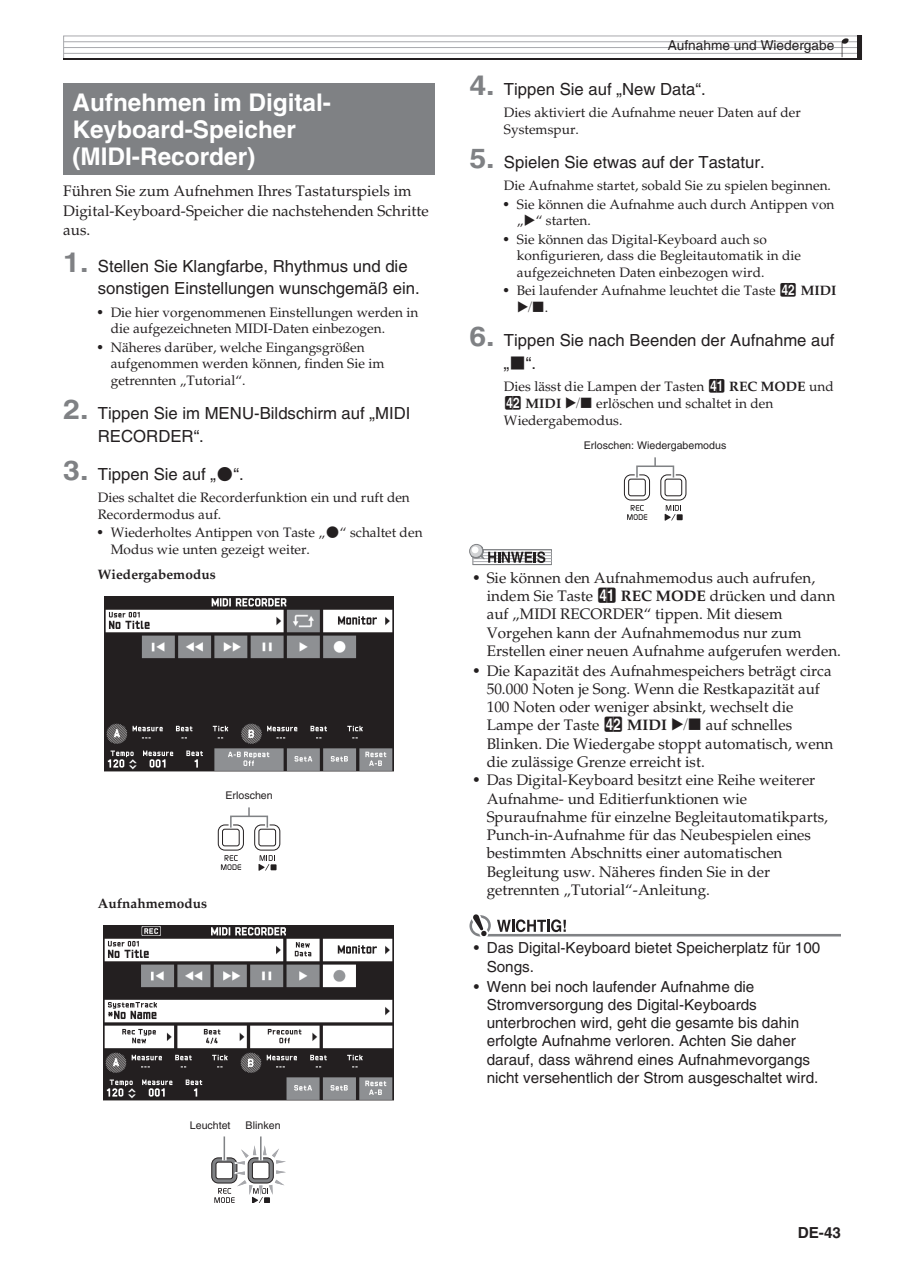
<style>
.page{position:relative;width:904px;height:1275px;background:#fff}
.page>*{position:absolute;margin:0;border:0;box-sizing:border-box;transform-origin:0 0}
.t1{font:700 24.32px/27.5px "Helvetica";color:#fff}
.t2{font:16.62px/22.9px "Helvetica";letter-spacing:.005em;color:#231f20}
.t3{font:15.22px/18.2px "Palatino";color:#231f20}
.t4{font:15.22px/18.2px "Helvetica";color:#231f20}
.t5{font:700 15.22px "Helvetica";color:#231f20}
.t6{font:13.65px/16.8px "Palatino";color:#231f20}
.t7{font:700 13.65px "Palatino";letter-spacing:.005em;color:#231f20}
.t8{font:13.65px "Helvetica";color:#231f20}
.t9{font:10.67px "Helvetica";color:#231f20}
.s1{font-weight:700;font-size:27.47px;color:#7f8184}
.s2{font-family:"Helvetica"}
.s3{font-family:"EMI SNB"}
.s4{font-weight:700}
</style>
<div class="page">
<svg style="left:63px;top:35px;width:799px;height:25px;background:#777577"></svg>
<div style="left:64px;top:36px;width:797px;height:23px;background:#fff"></div>
<div style="left:63px;top:36px;width:798px;height:23px;border:1px solid #a8a9ad"></div>
<hr style="left:64px;top:41px;width:797px;height:1px;background:#a8a9ad">
<hr style="left:64px;top:47px;width:797px;height:1px;background:#a8a9ad">
<hr style="left:64px;top:53px;width:797px;height:1px;background:#a8a9ad">
<hr style="left:63px;top:58px;width:797px;height:1px;background:#231f20">
<hr style="left:857px;top:35px;width:4px;height:24px;background:#231f20">
<svg style="left:841px;top:38px;width:7px;height:19px"></svg>
<svg style="left:545px;top:553px;width:4px;height:8px"></svg>
<hr style="left:472px;top:552px;width:79px;height:1px;background:#a8a9ad">
<hr style="left:472px;top:549px;width:79px;height:1px;background:#808285">
<hr style="left:472px;top:555px;width:79px;height:1px;background:#a8a9ad">
<hr style="left:472px;top:558px;width:79px;height:1px;background:#a8a9ad">
<hr style="left:472px;top:561px;width:79px;height:1px;background:#a8a9ad">
<hr style="left:472px;top:564px;width:79px;height:1px;background:#808285">
<svg style="left:469px;top:544px;width:76px;height:19px"></svg>
<svg style="left:469px;top:914px;width:371px;height:23px"></svg>
<div style="left:63px;top:84px;width:371px;height:91px;background:#7f8184"></div>
<img style="left:104px;top:596px;width:290px;height:176px">
<div style="left:218px;top:825px;width:25px;height:25px;border:1px solid #231f20;border-radius:7px"></div>
<div style="left:222px;top:829px;width:17px;height:17px;border:1px solid #231f20;border-radius:2px"></div>
<div style="left:254px;top:825px;width:26px;height:25px;border:1px solid #231f20;border-radius:7px"></div>
<div style="left:258px;top:829px;width:18px;height:17px;border:1px solid #231f20;border-radius:2px"></div>
<svg style="left:221px;top:855px;width:20px;height:15px"></svg>
<svg style="left:258px;top:855px;width:18px;height:16px"></svg>
<div style="left:228px;top:814px;width:41px;height:16px;border:5px solid #fff"></div>
<div style="left:246px;top:808px;width:5px;height:8px;background:#fff"></div>
<div style="left:230px;top:816px;width:38px;height:12px;border:2px solid #808285"></div>
<svg style="left:248px;top:808px;width:2px;height:8px"></svg>
<img style="left:104px;top:925px;width:289px;height:175px">
<div style="left:212px;top:1158px;width:25px;height:25px;background:#808285;border-radius:7px"></div>
<div style="left:211px;top:1158px;width:26px;height:25px;border:1px solid #231f20;border-radius:7px"></div>
<svg style="left:214px;top:1136px;width:72px;height:67px"></svg>
<div style="left:624px;top:475px;width:25px;height:25px;border:1px solid #231f20;border-radius:7px"></div>
<div style="left:628px;top:479px;width:17px;height:17px;border:1px solid #231f20;border-radius:2px"></div>
<div style="left:660px;top:475px;width:26px;height:25px;border:1px solid #231f20;border-radius:7px"></div>
<div style="left:664px;top:479px;width:17px;height:17px;border:1px solid #231f20;border-radius:2px"></div>
<svg style="left:627px;top:505px;width:20px;height:15px"></svg>
<svg style="left:664px;top:505px;width:18px;height:16px"></svg>
<div style="left:634px;top:464px;width:41px;height:16px;border:5px solid #fff"></div>
<div style="left:636px;top:465px;width:38px;height:13px;border:2px solid #808285"></div>
<h1 class="t1" style="left:72px;top:88px;width:260px">Aufnehmen im Digital-<br>Keyboard-Speicher (MIDI-Recorder)</h1>
<p class="t3" style="left:63px;top:181px;width:367px;line-height:19.8px">Führen Sie zum Aufnehmen Ihres Tastaturspiels im<br>Digital-Keyboard-Speicher die nachstehenden Schritte aus.</p>
<p class="t2" style="left:98px;top:254px;width:323px;text-indent:-35px"><span class="s1">1.</span> Stellen Sie Klangfarbe, Rhythmus und die sonstigen Einstellungen wunschgemäß ein.</p>
<p class="t6" style="left:111px;top:304px;width:309px;text-indent:-13px"><span class="s2">•</span> Die hier vorgenommenen Einstellungen werden in die aufgezeichneten MIDI-Daten einbezogen.</p>
<p class="t6" style="left:111px;top:339px;width:275px;text-indent:-13px"><span class="s2">•</span> Näheres darüber, welche Eingangsgrößen aufgenommen werden können, finden Sie im getrennten „Tutorial“.</p>
<p class="t2" style="left:98px;top:402px;width:314px;text-indent:-35px"><span class="s1">2.</span> Tippen Sie im MENU-Bildschirm auf „MIDI<br>RECORDER“.</p>
<p class="t2" style="left:63px;top:463px;width:182px"><span class="s1">3.</span> Tippen Sie auf „ “.</p>
<p class="t6" style="left:98px;top:490px;width:313px">Dies schaltet die Recorderfunktion ein und ruft den<br>Recordermodus auf.</p>
<p class="t6" style="left:111px;top:525px;width:313px;text-indent:-13px"><span class="s2">•</span> Wiederholtes Antippen von Taste „ “ schaltet den<br>Modus wie unten gezeigt weiter.</p>
<p class="t7" style="left:98px;top:566px;width:119px">Wiedergabemodus</p>
<p class="t9" style="left:225px;top:790px;width:49px">Erloschen</p>
<p class="t7" style="left:98px;top:895px;width:111px">Aufnahmemodus</p>
<p class="t9" style="left:190px;top:1119px;width:42px">Leuchtet</p>
<p class="t9" style="left:245px;top:1119px;width:36px">Blinken</p>
<p class="t8" style="left:667px;top:37px;width:168px">Aufnahme und Wiedergabe</p>
<p class="t2" style="left:469px;top:77px;width:238px"><span class="s1">4.</span> Tippen Sie auf „New Data“.</p>
<p class="t6" style="left:503px;top:104px;width:298px">Dies aktiviert die Aufnahme neuer Daten auf der<br>Systemspur.</p>
<p class="t2" style="left:469px;top:151px;width:297px"><span class="s1">5.</span> Spielen Sie etwas auf der Tastatur.</p>
<p class="t6" style="left:503px;top:177px;width:328px">Die Aufnahme startet, sobald Sie zu spielen beginnen.</p>
<p class="t6" style="left:516px;top:196px;width:319px;text-indent:-13px"><span class="s2">•</span> Sie können die Aufnahme auch durch Antippen von „◆“ starten.</p>
<p class="t6" style="left:516px;top:231px;width:285px;text-indent:-13px"><span class="s2">•</span> Sie können das Digital-Keyboard auch so konfigurieren, dass die Begleitautomatik in die aufgezeichneten Daten einbezogen wird.</p>
<p class="t6" style="left:544px;top:283px;width:293px;text-indent:-41px"><span class="s2">•</span> Bei laufender Aufnahme leuchtet die Taste <span class="s3">EM</span> <span class="s4">MIDI </span>.</p>
<p class="t2" style="left:503px;top:329px;width:332px;text-indent:-35px"><span class="s1">6.</span> Tippen Sie nach Beenden der Aufnahme auf „ “.</p>
<p class="t6" style="left:503px;top:378px;width:331px">Dies lässt die Lampen der Tasten <span class="s3">EL</span> <span class="s4">REC MODE</span> und<br><span class="s3">EM</span> <span class="s4">MIDI</span></p>
<p class="t6" style="left:503px;top:395px;width:271px;text-indent:92px">erlöschen und schaltet in den<br>Wiedergabemodus.</p>
<p class="t9" style="left:583px;top:439px;width:144px">Erloschen: Wiedergabemodus</p>
<p class="t3" style="left:486px;top:569px;width:356px;text-indent:-13px"><span class="s2">•</span> Sie können den Aufnahmemodus auch aufrufen, indem Sie Taste <span class="s3">EL</span> <span class="s4">REC MODE</span> drücken und dann auf „MIDI RECORDER“ tippen. Mit diesem Vorgehen kann der Aufnahmemodus nur zum Erstellen einer neuen Aufnahme aufgerufen werden.</p>
<p class="t3" style="left:486px;top:662px;width:346px;text-indent:-13px"><span class="s2">•</span> Die Kapazität des Aufnahmespeichers beträgt circa 50.000 Noten je Song. Wenn die Restkapazität auf 100 Noten oder weniger absinkt, wechselt die Lampe der Taste <span class="s3">EM</span> <span class="s4">MIDI</span></p>
<p class="t3" style="left:486px;top:716px;width:348px;text-indent:219px">auf schnelles<br>Blinken. Die Wiedergabe stoppt automatisch, wenn die zulässige Grenze erreicht ist.</p>
<p class="t3" style="left:486px;top:771px;width:342px;text-indent:-13px"><span class="s2">•</span> Das Digital-Keyboard besitzt eine Reihe weiterer Aufnahme- und Editierfunktionen wie Spuraufnahme für einzelne Begleitautomatikparts, Punch-in-Aufnahme für das Neubespielen eines bestimmten Abschnitts einer automatischen Begleitung usw. Näheres finden Sie in der getrennten „Tutorial“-Anleitung.</p>
<p class="t4" style="left:486px;top:939px;width:335px;text-indent:-13px">• Das Digital-Keyboard bietet Speicherplatz für 100<br>Songs.</p>
<p class="t4" style="left:486px;top:977px;width:333px;text-indent:-13px">• Wenn bei noch laufender Aufnahme die Stromversorgung des Digital-Keyboards unterbrochen wird, geht die gesamte bis dahin erfolgte Aufnahme verloren. Achten Sie daher darauf, dass während eines Aufnahmevorgangs nicht versehentlich der Strom ausgeschaltet wird.</p>
<p class="t5" style="left:797px;top:1223px;width:45px">DE-43</p>
</div>
